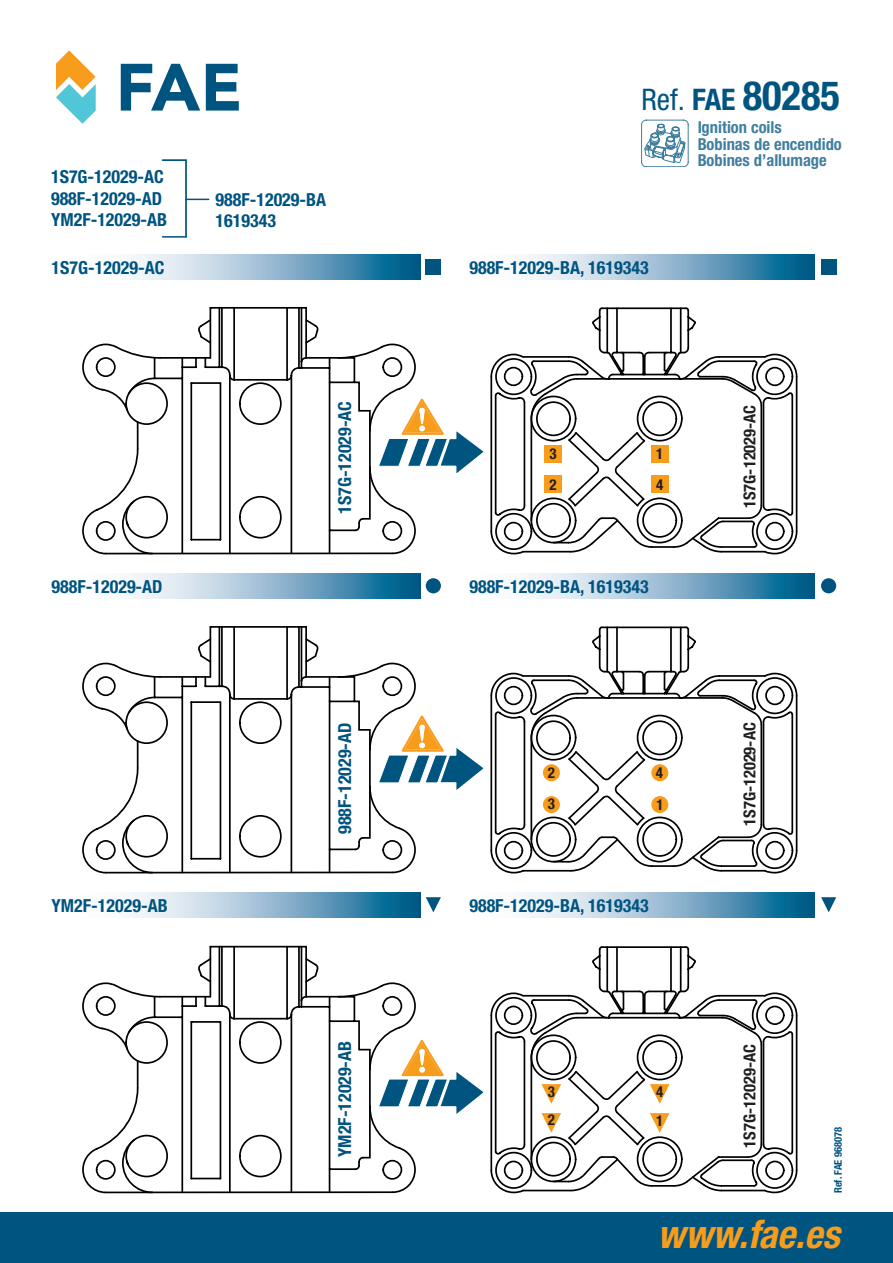
<style>
.page{position:relative;width:893px;height:1263px;background:#fff}
.page>*{position:absolute;margin:0;border:0;box-sizing:border-box;transform-origin:0 0}
.t1{font:700 condensed 40.5px "Helvetica Neue LT Std";color:#005480}
.t2{font:italic 700 condensed 38.85px "Helvetica Neue LT Std";color:#f89c1c}
.t3{font:700 condensed 18px/21.6px "Helvetica Neue LT Std";color:#005480}
.t4{font:700 condensed 16.5px/16.5px "Helvetica Neue LT Std";color:#005480}
.t5{font:700 condensed 16.5px "Helvetica Neue LT Std";color:#231f20}
.t6{font:700 condensed 15px/30.2px "Helvetica Neue LT Std";color:#231f20}
.t7{font:700 condensed 10.5px "Helvetica Neue LT Std";color:#005480}
.s1{font-weight:400;font-size:29.7px}
.s2{font-size:29.7px}
</style>
<div class="page">
<hr style="left:490px;top:377px;width:2px;height:154px;background:#000">
<svg style="left:494px;top:307px;width:304px;height:246px"></svg>
<hr style="left:106px;top:552px;width:287px;height:2px;background:#000">
<svg style="left:82px;top:343px;width:39px;height:212px"></svg>
<svg style="left:204px;top:307px;width:168px;height:248px"></svg>
<svg style="left:121px;top:323px;width:244px;height:232px"></svg>
<hr style="left:490px;top:696px;width:2px;height:154px;background:#000">
<svg style="left:494px;top:626px;width:304px;height:246px"></svg>
<hr style="left:106px;top:871px;width:287px;height:2px;background:#000">
<svg style="left:82px;top:662px;width:39px;height:212px"></svg>
<svg style="left:204px;top:626px;width:168px;height:248px"></svg>
<svg style="left:121px;top:642px;width:244px;height:232px"></svg>
<hr style="left:490px;top:1015px;width:2px;height:155px;background:#000">
<hr style="left:106px;top:1191px;width:287px;height:2px;background:#000">
<svg style="left:82px;top:982px;width:39px;height:212px"></svg>
<svg style="left:204px;top:945px;width:168px;height:249px"></svg>
<svg style="left:121px;top:962px;width:244px;height:232px"></svg>
<div style="left:0;top:1212px;width:893px;height:51px;background:#005480"></div>
<svg style="left:132px;top:254px;width:288px;height:26px;background:#86b1ca"></svg>
<svg style="left:526px;top:254px;width:289px;height:26px;background:#86b1ca"></svg>
<div style="left:426px;top:259px;width:15px;height:15px;background:#005480"></div>
<div style="left:651px;top:446px;width:17px;height:17px;background:#f89c1c"></div>
<div style="left:651px;top:476px;width:17px;height:17px;background:#f89c1c"></div>
<div style="left:545px;top:446px;width:17px;height:17px;background:#f89c1c"></div>
<div style="left:545px;top:476px;width:17px;height:17px;background:#f89c1c"></div>
<svg style="left:426px;top:897px;width:15px;height:15px"></svg>
<svg style="left:821px;top:897px;width:15px;height:15px"></svg>
<div style="left:821px;top:259px;width:15px;height:15px;background:#005480"></div>
<svg style="left:132px;top:573px;width:288px;height:26px;background:#86b1ca"></svg>
<svg style="left:526px;top:573px;width:289px;height:26px;background:#86b1ca"></svg>
<div style="left:426px;top:578px;width:15px;height:15px;background:#005480;border-radius:50%"></div>
<div style="left:821px;top:578px;width:15px;height:15px;background:#005480;border-radius:50%"></div>
<div style="left:651px;top:764px;width:17px;height:17px;background:#f89c1c;border-radius:50%"></div>
<div style="left:651px;top:796px;width:17px;height:17px;background:#f89c1c;border-radius:50%"></div>
<svg style="left:132px;top:892px;width:288px;height:25px;background:#86b1ca"></svg>
<svg style="left:526px;top:892px;width:289px;height:25px;background:#86b1ca"></svg>
<svg style="left:494px;top:946px;width:304px;height:246px"></svg>
<div style="left:543px;top:764px;width:17px;height:17px;background:#f89c1c;border-radius:50%"></div>
<div style="left:543px;top:796px;width:17px;height:17px;background:#f89c1c;border-radius:50%"></div>
<svg style="left:121px;top:64px;width:79px;height:47px"></svg>
<svg style="left:206px;top:64px;width:33px;height:47px"></svg>
<svg style="left:56px;top:50px;width:40px;height:74px"></svg>
<svg style="left:641px;top:120px;width:47px;height:47px"></svg>
<hr style="left:163px;top:159px;width:23px;height:2px;background:#005480">
<hr style="left:185px;top:160px;width:2px;height:77px;background:#005480">
<hr style="left:163px;top:236px;width:23px;height:2px;background:#005480">
<svg style="left:187px;top:199px;width:22px;height:1px"></svg>
<svg style="left:337px;top:343px;width:147px;height:199px"></svg>
<svg style="left:337px;top:662px;width:147px;height:199px"></svg>
<svg style="left:337px;top:981px;width:147px;height:199px"></svg>
<p class="t3" style="left:51px;top:166px;width:118px">1S7G-12029-AC<br>988F-12029-AD<br>YM2F-12029-AB</p>
<p class="t3" style="left:52px;top:256px;width:114px">1S7G-12029-AC</p>
<p class="t3" style="left:215px;top:188px;width:112px">988F-12029-BA<br>1619343</p>
<p class="t3" style="left:334px;top:514px;width:114px;rotate:-90deg">1S7G-12029-AC</p>
<h1 class="t1" style="left:641px;top:71px;width:200px"><span class="s1">Ref.</span> <span class="s2">FAE</span> 80285</h1>
<p class="t3" style="left:469px;top:256px;width:181px">988F-12029-BA, 1619343</p>
<p class="t4" style="left:697px;top:119px;width:146px">Ignition coils<br>Bobinas de encendido<br>Bobines d’allumage</p>
<p class="t6" style="left:550px;top:439px;width:9px">3<br>2</p>
<p class="t6" style="left:656px;top:439px;width:9px">1<br>4</p>
<p class="t5" style="left:739px;top:508px;width:105px;rotate:-90deg">1S7G-12029-AC</p>
<p class="t3" style="left:52px;top:575px;width:113px">988F-12029-AD</p>
<p class="t3" style="left:469px;top:575px;width:181px">988F-12029-BA, 1619343</p>
<p class="t3" style="left:334px;top:834px;width:113px;rotate:-90deg">988F-12029-AD</p>
<p class="t6" style="left:548px;top:757px;width:9px;line-height:31.2px">2<br>3</p>
<p class="t6" style="left:656px;top:756px;width:9px;line-height:31.8px">4<br>1</p>
<p class="t3" style="left:52px;top:894px;width:118px">YM2F-12029-AB</p>
<p class="t3" style="left:469px;top:894px;width:181px">988F-12029-BA, 1619343</p>
<p class="t3" style="left:334px;top:1157px;width:118px;rotate:-90deg">YM2F-12029-AB</p>
<p class="t6" style="left:548px;top:1076px;width:9px">3</p>
<p class="t6" style="left:656px;top:1076px;width:9px">4</p>
<p class="t6" style="left:548px;top:1104px;width:9px">2</p>
<p class="t6" style="left:656px;top:1105px;width:9px">1</p>
<p class="t5" style="left:739px;top:826px;width:105px;rotate:-90deg">1S7G-12029-AC</p>
<p class="t5" style="left:739px;top:1147px;width:105px;rotate:-90deg">1S7G-12029-AC</p>
<p class="t7" style="left:832px;top:1193px;width:68px;rotate:-90deg">Ref. FAE 968078</p>
<h2 class="t2" style="left:658px;top:1211px;width:184px">www.fae.es</h2>
</div>
